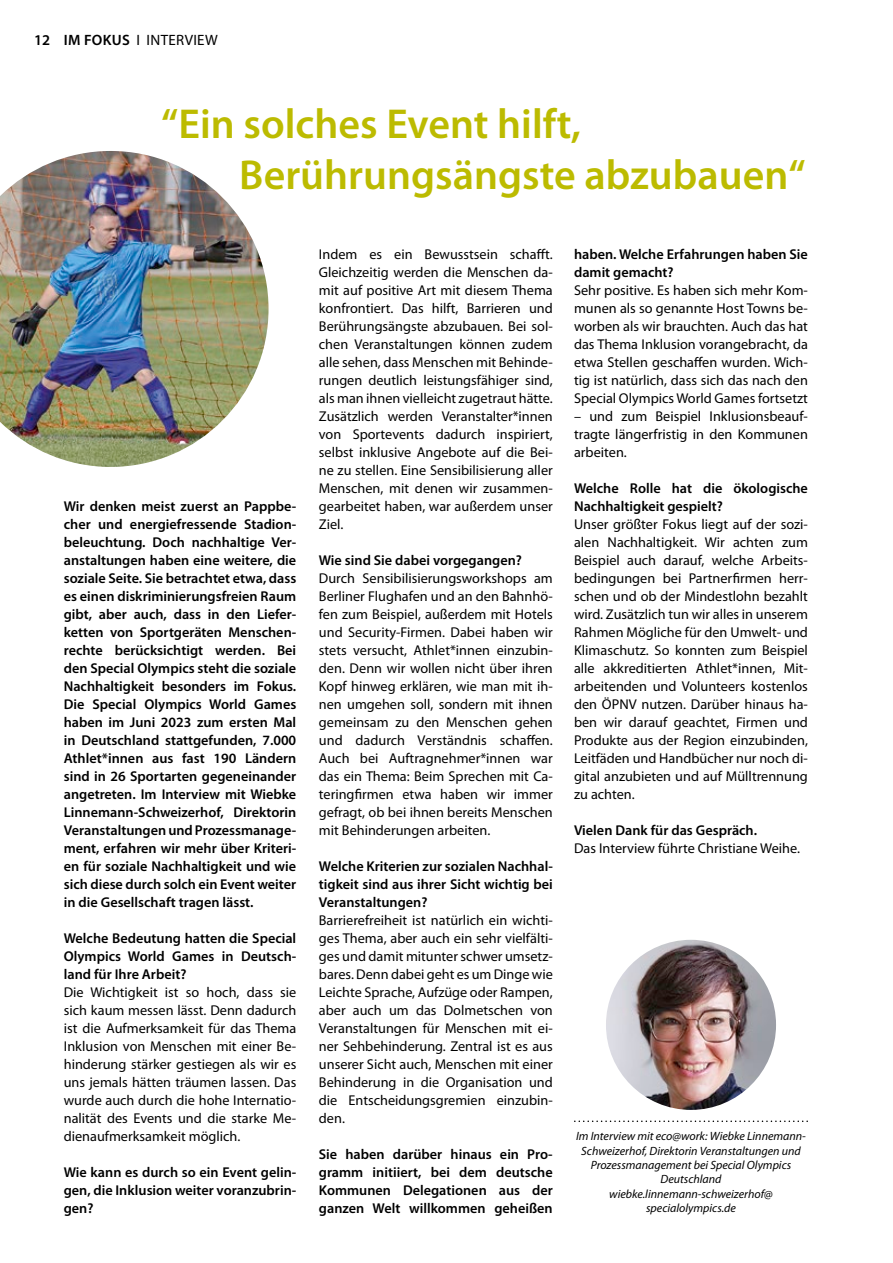
<style>
.page{position:relative;width:893px;height:1263px;background:#fff}
.page>*{position:absolute;margin:0;border:0;box-sizing:border-box;transform-origin:0 0}
.t1{font:600 42px/51px "Myriad Pro";color:#bcbb00}
.t2{font:15px "Myriad Pro";letter-spacing:.02em;color:#000}
.t3{font:14.25px/18px "Myriad Pro";color:#000;text-align:justify}
.t4{font:600 14.25px/18px "Myriad Pro";color:#000;text-align:justify}
.t5{font:italic 12px/14.4px "Myriad Pro";color:#000;text-align:center}
.s1{font-weight:600}
</style>
<div class="page">
<img style="left:606px;top:940px;width:170px;height:170px;border-radius:85px">
<svg style="left:574px;top:1120px;width:234px;height:2px"></svg>
<img style="left:0;top:151px;width:269px;height:316px">
<p class="t2" style="left:34px;top:31px;width:185px"><span class="s1">12 IM FOKUS</span> I INTERVIEW</p>
<h1 class="t1" style="left:239px;top:97px;width:568px;text-indent:-78px">“Ein solches Event hilft,<br>Berührungsängste abzubauen“</h1>
<p class="t4" style="left:64px;top:497px;width:234px">Wir denken meist zuerst an Pappbe&shy;cher und energiefressende Stadion&shy;beleuchtung. Doch nachhaltige Ver&shy;anstaltungen haben eine weitere, die soziale Seite. Sie betrachtet etwa, dass es einen diskriminierungsfreien Raum gibt, aber auch, dass in den Liefer&shy;ketten von Sportgeräten Menschen&shy;rechte berücksichtigt werden. Bei den Special Olympics steht die soziale Nachhaltigkeit besonders im Fokus.<br>Die Special Olympics World Games haben im Juni 2023 zum ersten Mal in Deutschland stattgefunden, 7.000<br>Athlet*innen aus fast 190 Ländern sind in 26 Sportarten gegeneinander angetreten. Im Interview mit Wiebke Linnemann-Schweizerhof, Direktorin Veranstaltungen und Prozessmanage&shy;ment, erfahren wir mehr über Kriteri&shy;en für soziale Nachhaltigkeit und wie sich diese durch solch ein Event weiter in die Gesellschaft tragen lässt.</p>
<p class="t4" style="left:64px;top:929px;width:234px">Welche Bedeutung hatten die Special Olympics World Games in Deutsch&shy;land für Ihre Arbeit?</p>
<p class="t3" style="left:64px;top:983px;width:234px">Die Wichtigkeit ist so hoch, dass sie sich kaum messen lässt. Denn dadurch ist die Aufmerksamkeit für das Thema Inklusion von Menschen mit einer Be&shy;hinderung stärker gestiegen als wir es uns jemals hätten träumen lassen. Das wurde auch durch die hohe Internatio&shy;nalität des Events und die starke Me&shy;dienaufmerksamkeit möglich.</p>
<p class="t4" style="left:64px;top:1163px;width:234px">Wie kann es durch so ein Event gelin&shy;gen, die Inklusion weiter voranzubrin&shy;gen?</p>
<p class="t3" style="left:319px;top:245px;width:235px">Indem es ein Bewusstsein schafft.<br>Gleichzeitig werden die Menschen da&shy;mit auf positive Art mit diesem Thema konfrontiert. Das hilft, Barrieren und Berührungsängste abzubauen. Bei sol&shy;chen Veranstaltungen können zudem alle sehen, dass Menschen mit Behinde&shy;rungen deutlich leistungsfähiger sind, als man ihnen vielleicht zugetraut hätte.<br>Zusätzlich werden Veranstalter*innen von Sportevents dadurch inspiriert, selbst inklusive Angebote auf die Bei&shy;ne zu stellen. Eine Sensibilisierung aller Menschen, mit denen wir zusammen&shy;gearbeitet haben, war außerdem unser Ziel.</p>
<p class="t4" style="left:319px;top:551px;width:205px">Wie sind Sie dabei vorgegangen?</p>
<p class="t3" style="left:319px;top:569px;width:235px">Durch Sensibilisierungsworkshops am Berliner Flughafen und an den Bahnhö&shy;fen zum Beispiel, außerdem mit Hotels und Security-Firmen. Dabei haben wir stets versucht, Athlet*innen einzubin&shy;den. Denn wir wollen nicht über ihren Kopf hinweg erklären, wie man mit ih&shy;nen umgehen soll, sondern mit ihnen gemeinsam zu den Menschen gehen und dadurch Verständnis schaffen.<br>Auch bei Auftragnehmer*innen war das ein Thema: Beim Sprechen mit Ca&shy;teringfirmen etwa haben wir immer gefragt, ob bei ihnen bereits Menschen mit Behinderungen arbeiten.</p>
<p class="t4" style="left:319px;top:857px;width:235px">Welche Kriterien zur sozialen Nachhal&shy;tigkeit sind aus ihrer Sicht wichtig bei Veranstaltungen?</p>
<p class="t3" style="left:319px;top:911px;width:235px">Barrierefreiheit ist natürlich ein wichti&shy;ges Thema, aber auch ein sehr vielfälti&shy;ges und damit mitunter schwer umsetz&shy;bares. Denn dabei geht es um Dinge wie Leichte Sprache, Aufzüge oder Rampen, aber auch um das Dolmetschen von Veranstaltungen für Menschen mit ei&shy;ner Sehbehinderung. Zentral ist es aus unserer Sicht auch, Menschen mit einer Behinderung in die Organisation und die Entscheidungsgremien einzubin&shy;den.</p>
<p class="t4" style="left:319px;top:1145px;width:235px">Sie haben darüber hinaus ein Pro&shy;gramm initiiert, bei dem deutsche Kommunen Delegationen aus der ganzen Welt willkommen geheißen</p>
<p class="t4" style="left:574px;top:245px;width:235px">haben. Welche Erfahrungen haben Sie damit gemacht?</p>
<p class="t3" style="left:574px;top:281px;width:235px">Sehr positive. Es haben sich mehr Kom&shy;munen als so genannte Host Towns be&shy;worben als wir brauchten. Auch das hat das Thema Inklusion vorangebracht, da etwa Stellen geschaffen wurden. Wich&shy;tig ist natürlich, dass sich das nach den Special Olympics World Games fortsetzt</p>
<p class="t3" style="left:574px;top:407px;width:235px">– und zum Beispiel Inklusionsbeauf&shy;tragte längerfristig in den Kommunen arbeiten.</p>
<p class="t4" style="left:574px;top:479px;width:235px">Welche Rolle hat die ökologische<br>Nachhaltigkeit gespielt?</p>
<p class="t3" style="left:574px;top:515px;width:235px">Unser größter Fokus liegt auf der sozi&shy;alen Nachhaltigkeit. Wir achten zum Beispiel auch darauf, welche Arbeits&shy;bedingungen bei Partnerfirmen herr&shy;schen und ob der Mindestlohn bezahlt wird. Zusätzlich tun wir alles in unserem Rahmen Mögliche für den Umwelt- und Klimaschutz. So konnten zum Beispiel alle akkreditierten Athlet*innen, Mit&shy;arbeitenden und Volunteers kostenlos den ÖPNV nutzen. Darüber hinaus ha&shy;ben wir darauf geachtet, Firmen und Produkte aus der Region einzubinden, Leitfäden und Handbücher nur noch di&shy;gital anzubieten und auf Mülltrennung zu achten.</p>
<p class="t4" style="left:574px;top:821px;width:185px">Vielen Dank für das Gespräch.</p>
<p class="t3" style="left:574px;top:839px;width:227px">Das Interview führte Christiane Weihe.</p>
<p class="t5" style="left:576px;top:1129px;width:231px">Im Interview mit eco@work: Wiebke Linnemann-Schweizerhof, Direktorin Veranstaltungen und Prozessmanagement bei Special Olympics Deutschland<br>wiebke.linnemann-schweizerhof@ specialolympics.de</p>
</div>
